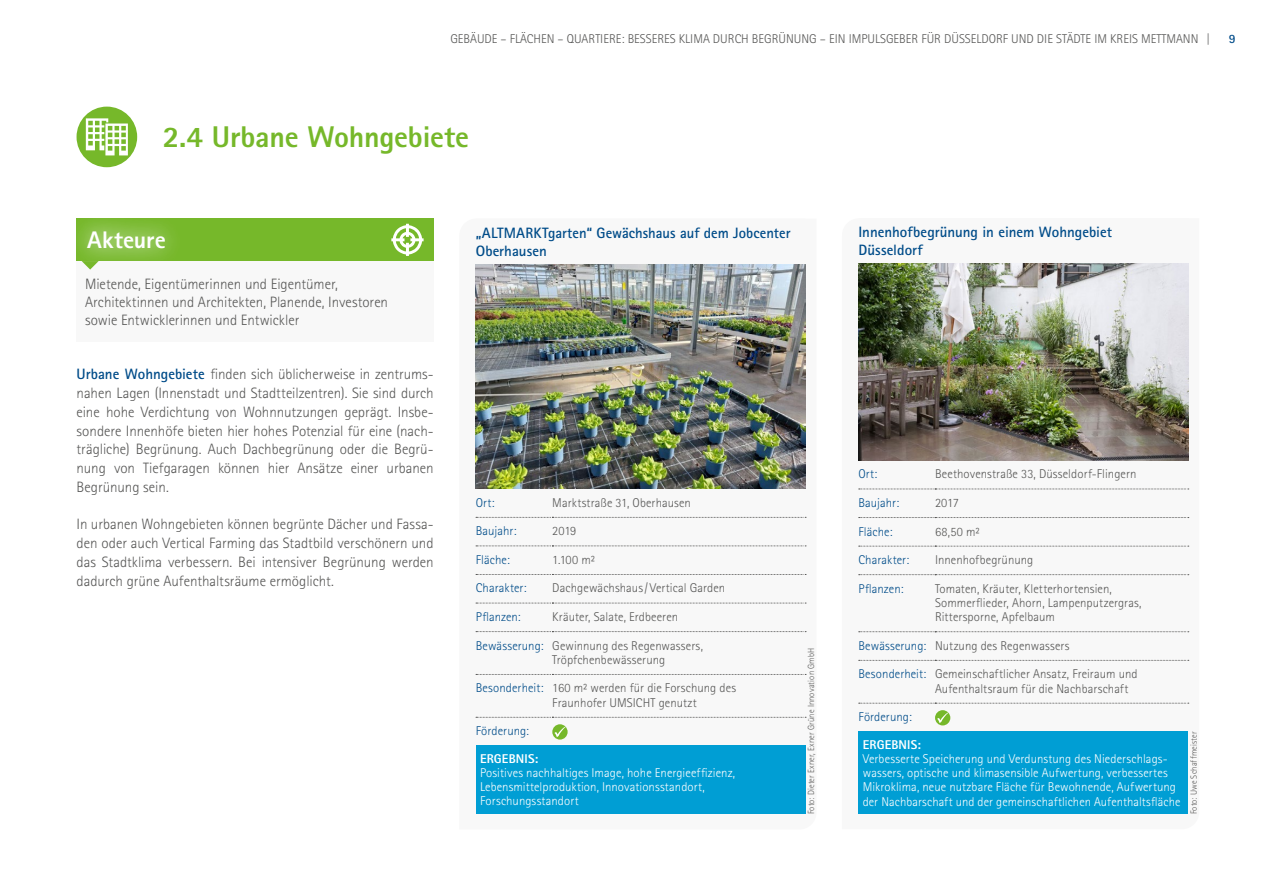
<style>
.page{position:relative;width:1263px;height:893px;background:#fff}
.page>*{position:absolute;margin:0;border:0;box-sizing:border-box;transform-origin:0 0}
.t1{font:800 30px "Rotis Sans Serif Std";letter-spacing:-.005em;color:#76b82a}
.t2{font:800 24px "Rotis Sans Serif Std";letter-spacing:.005em;color:#fff}
.t3{font:300 15px/18.8px "Rotis Sans Serif Std";letter-spacing:-.005em;color:#575756;text-align:justify}
.t4{font:700 15px/18px "Rotis Sans Serif Std";color:#004c89}
.t5{font:300 12.75px/14.2px "Rotis Sans Serif Std";letter-spacing:.005em;color:#575756}
.t6{font:300 12.75px/14.2px "Rotis Sans Serif Std";letter-spacing:.005em;color:#fff}
.t7{font:300 12.75px "Rotis Sans Serif Std";letter-spacing:.005em;color:#004c89}
.t8{font:800 12.75px "Rotis Sans Serif Std";letter-spacing:.01em;color:#fff}
.t9{font:700 12.75px "Rotis Sans Serif Std";color:#004c89}
.t10{font:300 9px "Rotis Sans Serif Std";letter-spacing:.02em;color:#575756;scale:.95 1}
.s1{font-weight:700;color:#004c89}
.s2{color:#004c89}
</style>
<div class="page">
<svg style="left:476px;top:516px;width:329px;height:201px"></svg>
<div style="left:476px;top:745px;width:329px;height:69px;background:#009ed4"></div>
<svg style="left:476px;top:517px;width:330px;height:1px"></svg>
<svg style="left:476px;top:546px;width:330px;height:1px"></svg>
<svg style="left:476px;top:574px;width:330px;height:1px"></svg>
<svg style="left:476px;top:603px;width:330px;height:1px"></svg>
<svg style="left:476px;top:631px;width:330px;height:1px"></svg>
<svg style="left:476px;top:674px;width:330px;height:1px"></svg>
<svg style="left:476px;top:717px;width:330px;height:1px"></svg>
<img style="left:476px;top:264px;width:329px;height:225px">
<svg style="left:552px;top:724px;width:16px;height:16px"></svg>
<svg style="left:554px;top:727px;width:11px;height:10px"></svg>
<svg style="left:858px;top:263px;width:330px;height:463px"></svg>
<div style="left:858px;top:731px;width:330px;height:83px;background:#009ed4"></div>
<svg style="left:859px;top:489px;width:330px;height:1px"></svg>
<svg style="left:859px;top:517px;width:330px;height:1px"></svg>
<svg style="left:859px;top:546px;width:330px;height:1px"></svg>
<svg style="left:859px;top:574px;width:330px;height:1px"></svg>
<svg style="left:859px;top:631px;width:330px;height:1px"></svg>
<svg style="left:859px;top:660px;width:330px;height:1px"></svg>
<svg style="left:859px;top:703px;width:330px;height:1px"></svg>
<img style="left:858px;top:264px;width:330px;height:196px">
<div style="left:935px;top:710px;width:15px;height:15px;background:#76b82a;border-radius:50%"></div>
<svg style="left:937px;top:712px;width:11px;height:11px"></svg>
<div style="left:77px;top:107px;width:60px;height:60px;background:#76b82a;border-radius:50%"></div>
<svg style="left:86px;top:118px;width:42px;height:37px"></svg>
<div style="left:77px;top:252px;width:357px;height:90px;background:#f8f8f8"></div>
<div style="left:77px;top:219px;width:357px;height:42px;background:#76b82a"></div>
<svg style="left:391px;top:224px;width:33px;height:32px"></svg>
<div style="left:62px;top:206px;width:129px;height:70px;background:#fff;opacity:.35"></div>
<div style="left:69px;top:213px;width:114px;height:54px;background:#fff;opacity:.75"></div>
<p class="t5" style="left:450px;top:32px;width:761px">GEBÄUDE – FLÄCHEN – QUARTIERE: BESSERES KLIMA DURCH BEGRÜNUNG – EIN IMPULSGEBER FÜR DÜSSELDORF UND DIE STÄDTE IM KREIS METTMANN |</p>
<p class="t9" style="left:1229px;top:31px;width:8px">9</p>
<h1 class="t1" style="left:163px;top:118px;width:308px">2.4 Urbane Wohngebiete</h1>
<h2 class="t2" style="left:87px;top:225px;width:80px">Akteure</h2>
<p class="t3" style="left:85px;top:274px;width:305px;line-height:18px;text-align:left">Mietende, Eigentümerinnen und Eigentümer,<br>Architektinnen und Architekten, Planende, Investoren sowie Entwicklerinnen und Entwickler</p>
<p class="t3" style="left:77px;top:365px;width:359px"><span class="s1">Urbane Wohngebiete</span> finden sich üblicherweise in zentrums&shy;nahen Lagen (Innenstadt und Stadtteilzentren). Sie sind durch eine hohe Verdichtung von Wohnnutzungen geprägt. Insbe&shy;sondere Innenhöfe bieten hier hohes Potenzial für eine (nach&shy;trägliche) Begrünung. Auch Dachbegrünung oder die Begrü&shy;nung von Tiefgaragen können hier Ansätze einer urbanen Begrünung sein.</p>
<p class="t3" style="left:77px;top:515px;width:359px">In urbanen Wohngebieten können begrünte Dächer und Fassa&shy;den oder auch Vertical Farming das Stadtbild verschönern und das Stadtklima verbessern. Bei intensiver Begrünung werden dadurch grüne Aufenthaltsräume ermöglicht.</p>
<p class="t4" style="left:476px;top:223px;width:316px">„ALTMARKTgarten“ Gewächshaus auf dem Jobcenter<br>Oberhausen</p>
<p class="t7" style="left:476px;top:495px;width:20px">Ort:</p>
<p class="t5" style="left:552px;top:495px;width:140px">Marktstraße 31, Oberhausen</p>
<p class="t7" style="left:476px;top:524px;width:42px">Baujahr:</p>
<p class="t5" style="left:552px;top:524px;width:26px">2019</p>
<p class="t7" style="left:476px;top:552px;width:36px">Fläche:</p>
<p class="t5" style="left:552px;top:552px;width:44px">1.100 m²</p>
<p class="t7" style="left:476px;top:581px;width:52px">Charakter:</p>
<p class="t5" style="left:552px;top:581px;width:174px">Dachgewächshaus/Vertical Garden</p>
<p class="t7" style="left:476px;top:609px;width:46px">Pflanzen:</p>
<p class="t5" style="left:552px;top:610px;width:127px">Kräuter, Salate, Erdbeeren</p>
<p class="t5" style="left:552px;top:638px;width:152px;text-indent:-77px"><span class="s2">Bewässerung:</span> Gewinnung des Regenwassers,<br>Tröpfchenbewässerung</p>
<p class="t5" style="left:552px;top:681px;width:185px;text-indent:-77px"><span class="s2">Besonderheit:</span> 160 m² werden für die Forschung des<br>Fraunhofer UMSICHT genutzt</p>
<p class="t7" style="left:476px;top:723px;width:55px">Förderung:</p>
<p class="t8" style="left:480px;top:750px;width:60px">ERGEBNIS:</p>
<p class="t6" style="left:480px;top:765px;width:257px">Positives nachhaltiges Image, hohe Energieeffizienz,<br>Lebensmittelproduktion, Innovationsstandort,<br>Forschungsstandort</p>
<p class="t10" style="left:806px;top:814px;width:176px;rotate:-90deg">Foto: Dieter Exner, Exner Grüne Innovation GmbH</p>
<p class="t4" style="left:858px;top:223px;width:255px">Innenhofbegrünung in einem Wohngebiet<br>Düsseldorf</p>
<p class="t7" style="left:858px;top:467px;width:20px">Ort:</p>
<p class="t5" style="left:935px;top:467px;width:203px">Beethovenstraße 33, Düsseldorf-Flingern</p>
<p class="t7" style="left:858px;top:495px;width:42px">Baujahr:</p>
<p class="t5" style="left:935px;top:495px;width:25px">2017</p>
<p class="t7" style="left:858px;top:524px;width:36px">Fläche:</p>
<p class="t5" style="left:935px;top:524px;width:46px">68,50 m²</p>
<p class="t7" style="left:858px;top:552px;width:52px">Charakter:</p>
<p class="t5" style="left:935px;top:553px;width:100px">Innenhofbegrünung</p>
<p class="t7" style="left:858px;top:581px;width:46px">Pflanzen:</p>
<p class="t5" style="left:935px;top:581px;width:208px">Tomaten, Kräuter, Kletterhortensien,<br>Sommerflieder, Ahorn, Lampenputzergras,<br>Rittersporne, Apfelbaum</p>
<p class="t5" style="left:858px;top:638px;width:212px"><span class="s2">Bewässerung:</span> Nutzung des Regenwassers</p>
<p class="t5" style="left:935px;top:667px;width:204px;text-indent:-77px"><span class="s2">Besonderheit:</span> Gemeinschaftlicher Ansatz, Freiraum und<br>Aufenthaltsraum für die Nachbarschaft</p>
<p class="t7" style="left:858px;top:709px;width:55px">Förderung:</p>
<p class="t8" style="left:863px;top:736px;width:60px">ERGEBNIS:</p>
<p class="t6" style="left:863px;top:751px;width:319px">Verbesserte Speicherung und Verdunstung des Niederschlags&shy;wassers, optische und klimasensible Aufwertung, verbessertes Mikroklima, neue nutzbare Fläche für Bewohnende, Aufwertung der Nachbarschaft und der gemeinschaftlichen Aufenthaltsfläche</p>
<p class="t10" style="left:1188px;top:814px;width:89px;rotate:-90deg">Foto: Uwe Schaffmeister</p>
</div>
